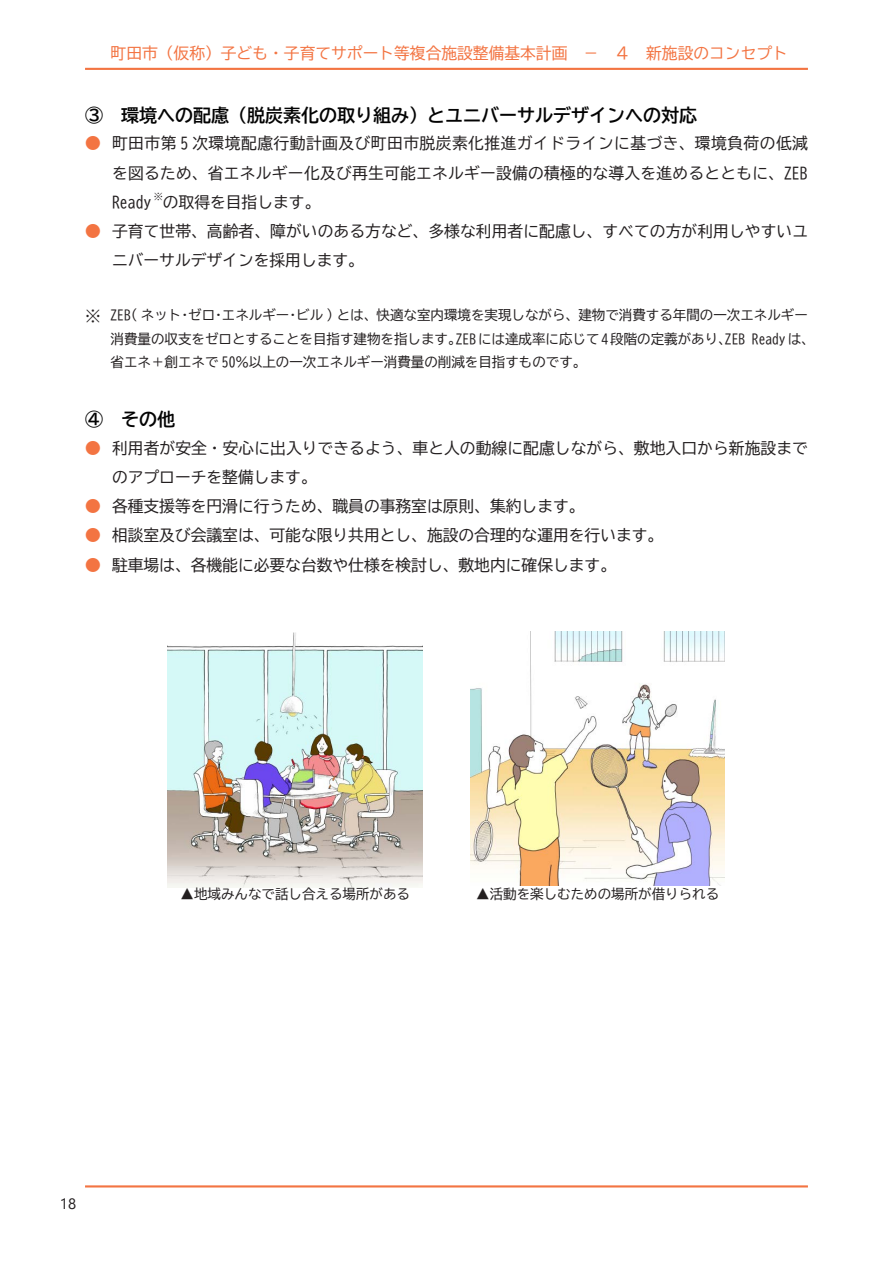
<style>
.page{position:relative;width:893px;height:1263px;background:#fff}
.page>*{position:absolute;margin:0;border:0;box-sizing:border-box;transform-origin:0 0}
.t1{font:18px "BIZ UD Gothic Bold";color:#030303}
.t2{font:15.75px/29.2px "BIZ UD Gothic";color:#231f20}
.t3{font:15.75px "BIZ UD Gothic";color:#f37442}
.t4{font:15px "Segoe UI";color:#231f20}
.t5{font:13.5px/23.7px "BIZ UD Gothic";color:#231f20}
.t6{font:9.15px "BIZ UD Gothic";color:#231f20}
.s1{color:#f37442}
.s2{font-size:15.75px}
</style>
<div class="page">
<hr style="left:85px;top:68px;width:723px;height:2px;background:#f37442">
<hr style="left:85px;top:1185px;width:723px;height:2px;background:#f37442">
<img style="left:168px;top:632px;width:255px;height:255px">
<img style="left:471px;top:631px;width:254px;height:254px">
<p class="t3" style="left:111px;top:45px;width:679px">町田市（仮称）子ども・子育てサポート等複合施設整備基本計画　－　４　新施設のコンセプト</p>
<p class="t1" style="left:85px;top:106px;width:613px">③　環境への配慮（脱炭素化の取り組み）とユニバーサルデザインへの対応</p>
<p class="t2" style="left:112px;top:129px;width:697px;text-align:justify;text-indent:-27px"><span class="s1">●</span> 町田市第 5 次環境配慮行動計画及び町田市脱炭素化推進ガイドラインに基づき、環境負荷の低減を図るため、省エネルギー化及び再生可能エネルギー設備の積極的な導入を進めるとともに、ZEB Ready</p>
<p class="t6" style="left:154px;top:192px;width:11px">※</p>
<p class="t2" style="left:163px;top:187px;width:159px">の取得を目指します。</p>
<p class="t2" style="left:112px;top:217px;width:698px;text-indent:-27px"><span class="s1">●</span> 子育て世帯、高齢者、障がいのある方など、多様な利用者に配慮し、すべての方が利用しやすいユニバーサルデザインを採用します。</p>
<p class="t5" style="left:111px;top:303px;width:706px;text-indent:-26px"><span class="s2">※</span> ZEB( ネット・ゼロ・エネルギー・ビル ) とは、快適な室内環境を実現しながら、建物で消費する年間の一次エネルギー消費量の収支をゼロとすることを目指す建物を指します。ZEBには達成率に応じて 4段階の定義があり、ZEB Readyは、省エネ＋創エネで 50％以上の一次エネルギー消費量の削減を目指すものです。</p>
<p class="t1" style="left:85px;top:410px;width:91px">④　その他</p>
<p class="t2" style="left:112px;top:433px;width:697px;text-indent:-27px"><span class="s1">●</span> 利用者が安全・安心に出入りできるよう、車と人の動線に配慮しながら、敷地入口から新施設までのアプローチを整備します。</p>
<p class="t2" style="left:85px;top:491px;width:501px"><span class="s1">●</span> 各種支援等を円滑に行うため、職員の事務室は原則、集約します。</p>
<p class="t2" style="left:85px;top:521px;width:580px"><span class="s1">●</span> 相談室及び会議室は、可能な限り共用とし、施設の合理的な運用を行います。</p>
<p class="t2" style="left:85px;top:550px;width:532px"><span class="s1">●</span> 駐車場は、各機能に必要な台数や仕様を検討し、敷地内に確保します。</p>
<p class="t5" style="left:180px;top:882px;width:231px">▲地域みんなで話し合える場所がある</p>
<p class="t5" style="left:476px;top:882px;width:244px">▲活動を楽しむための場所が借りられる</p>
<p class="t4" style="left:60px;top:1189px;width:18px">18</p>
</div>
